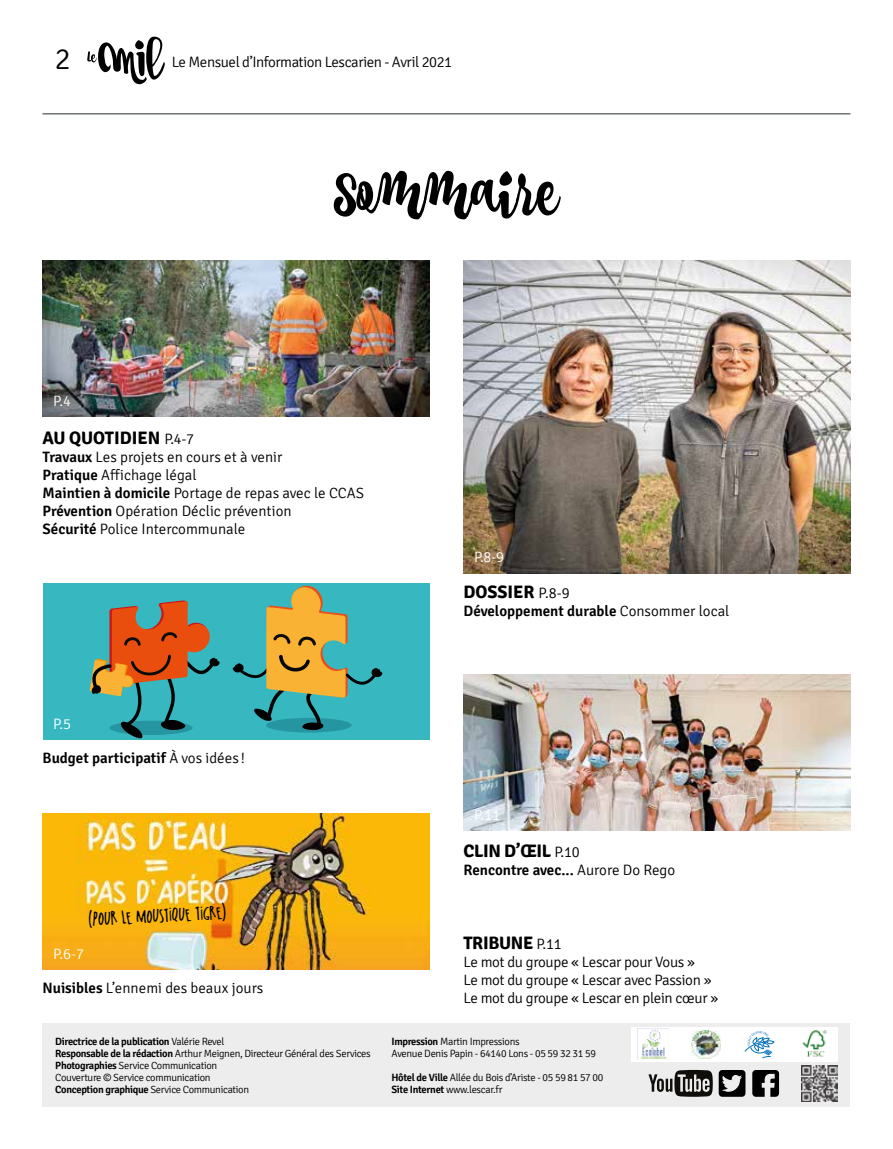
<style>
.page{position:relative;width:893px;height:1149px;background:#fff}
.page>*{position:absolute;margin:0;border:0;box-sizing:border-box;transform-origin:0 0}
.t1{font:75px "Coffe Break Script 1";color:#000}
.t2{font:300 30px "Signika";color:#000}
.t3{font:28.35px "Blessed Appetite Sans";color:#000}
.t4{font:700 18px "Signika";letter-spacing:-.01em;color:#000}
.t5{font:300 15px/18px "Signika";color:#000}
.t6{font:300 15px/18px "Signika";letter-spacing:-.02em;color:#000}
.t7{font:600 15px "Signika";color:#000}
.t8{font:300 15px "Signika";color:#fff}
.t9{font:300 10.5px/12px "Signika";letter-spacing:-.03em;color:#000}
.s1{font-weight:300;font-size:15px}
.s2{font-weight:600}
.s3{font-weight:300}
</style>
<div class="page">
<hr style="left:43px;top:113px;width:807px;height:1px;background:#242b2d">
<svg style="left:87px;top:37px;width:78px;height:47px"></svg>
<img style="left:463px;top:260px;width:387px;height:313px">
<img style="left:43px;top:260px;width:386px;height:156px">
<img style="left:463px;top:674px;width:387px;height:156px">
<img style="left:43px;top:813px;width:386px;height:156px">
<div style="left:43px;top:1022px;width:807px;height:84px;background:#ededed"></div>
<svg style="left:719px;top:1070px;width:26px;height:26px"></svg>
<svg style="left:752px;top:1070px;width:27px;height:26px"></svg>
<svg style="left:648px;top:1069px;width:65px;height:27px"></svg>
<img style="left:801px;top:1065px;width:37px;height:36px">
<div style="left:631px;top:1026px;width:207px;height:35px;background:#fff"></div>
<img style="left:692px;top:1030px;width:28px;height:28px">
<img style="left:638px;top:1028px;width:31px;height:31px">
<img style="left:802px;top:1030px;width:25px;height:27px">
<svg style="left:744px;top:1031px;width:31px;height:27px"></svg>
<div style="left:43px;top:583px;width:386px;height:157px;background:#37b8c0"></div>
<svg style="left:90px;top:600px;width:130px;height:138px"></svg>
<svg style="left:233px;top:585px;width:150px;height:145px"></svg>
<svg style="left:266px;top:717px;width:86px;height:15px"></svg>
<h2 class="t2" style="left:55px;top:43px;width:17px">2</h2>
<h3 class="t6" style="left:172px;top:53px;width:282px">Le Mensuel d’Information Lescarien - Avril 2021</h3>
<h3 class="t8" style="left:53px;top:392px;width:20px">P.4</h3>
<h1 class="t1" style="left:334px;top:133px;width:227px">Sommaire</h1>
<h3 class="t4" style="left:43px;top:427px;width:153px">AU QUOTIDIEN <span class="s1">P.4-7</span></h3>
<h3 class="t5" style="left:43px;top:448px;width:323px"><span class="s2">Travaux</span> Les projets en cours et à venir<br><span class="s2">Pratique</span> Affichage légal<br><span class="s2">Maintien à domicile</span> Portage de repas avec le CCAS <span class="s2">Prévention</span> Opération Déclic prévention<br><span class="s2">Sécurité</span> Police Intercommunale</h3>
<h3 class="t8" style="left:53px;top:715px;width:20px">P.5</h3>
<h3 class="t7" style="left:43px;top:749px;width:204px">Budget participatif <span class="s3">À vos idées !</span></h3>
<h3 class="t3" style="left:88px;top:905px;width:139px;rotate:-3deg">(pour le moustique tigre)</h3>
<h3 class="t8" style="left:53px;top:945px;width:33px">P.6-7</h3>
<h3 class="t5" style="left:43px;top:978px;width:222px"><span class="s2">Nuisibles</span> L’ennemi des beaux jours</h3>
<h3 class="t8" style="left:474px;top:548px;width:31px">P.8-9</h3>
<h3 class="t4" style="left:463px;top:581px;width:108px">DOSSIER <span class="s1">P.8-9</span></h3>
<h3 class="t7" style="left:463px;top:602px;width:268px">Développement durable <span class="s3">Consommer local</span></h3>
<h3 class="t8" style="left:474px;top:806px;width:28px">P.11</h3>
<h3 class="t4" style="left:463px;top:839px;width:118px">CLIN D’ŒIL <span class="s1">P.10</span></h3>
<h3 class="t7" style="left:463px;top:860px;width:213px">Rencontre avec... <span class="s3">Aurore Do Rego</span></h3>
<h3 class="t4" style="left:463px;top:932px;width:100px">TRIBUNE <span class="s1">P.11</span></h3>
<h3 class="t6" style="left:463px;top:953px;width:256px">Le mot du groupe « Lescar pour Vous »<br>Le mot du groupe « Lescar avec Passion »<br>Le mot du groupe « Lescar en plein cœur »</h3>
<p class="t9" style="left:55px;top:1035px;width:317px"><span class="s2">Directrice de la publication</span> Valérie Revel<br><span class="s2">Responsable de la rédaction</span> Arthur Meignen, Directeur Général des Services <span class="s2">Photographies</span> Service Communication<br>Couverture © Service communication<br><span class="s2">Conception graphique</span> Service Communication</p>
<p class="t9" style="left:391px;top:1035px;width:206px"><span class="s2">Impression</span> Martin Impressions<br>Avenue Denis Papin - 64140 Lons - 05 59 32 31 59</p>
<p class="t9" style="left:391px;top:1071px;width:213px"><span class="s2">Hôtel de Ville</span> Allée du Bois d’Ariste - 05 59 81 57 00<br><span class="s2">Site Internet</span> www.lescar.fr</p>
</div>
